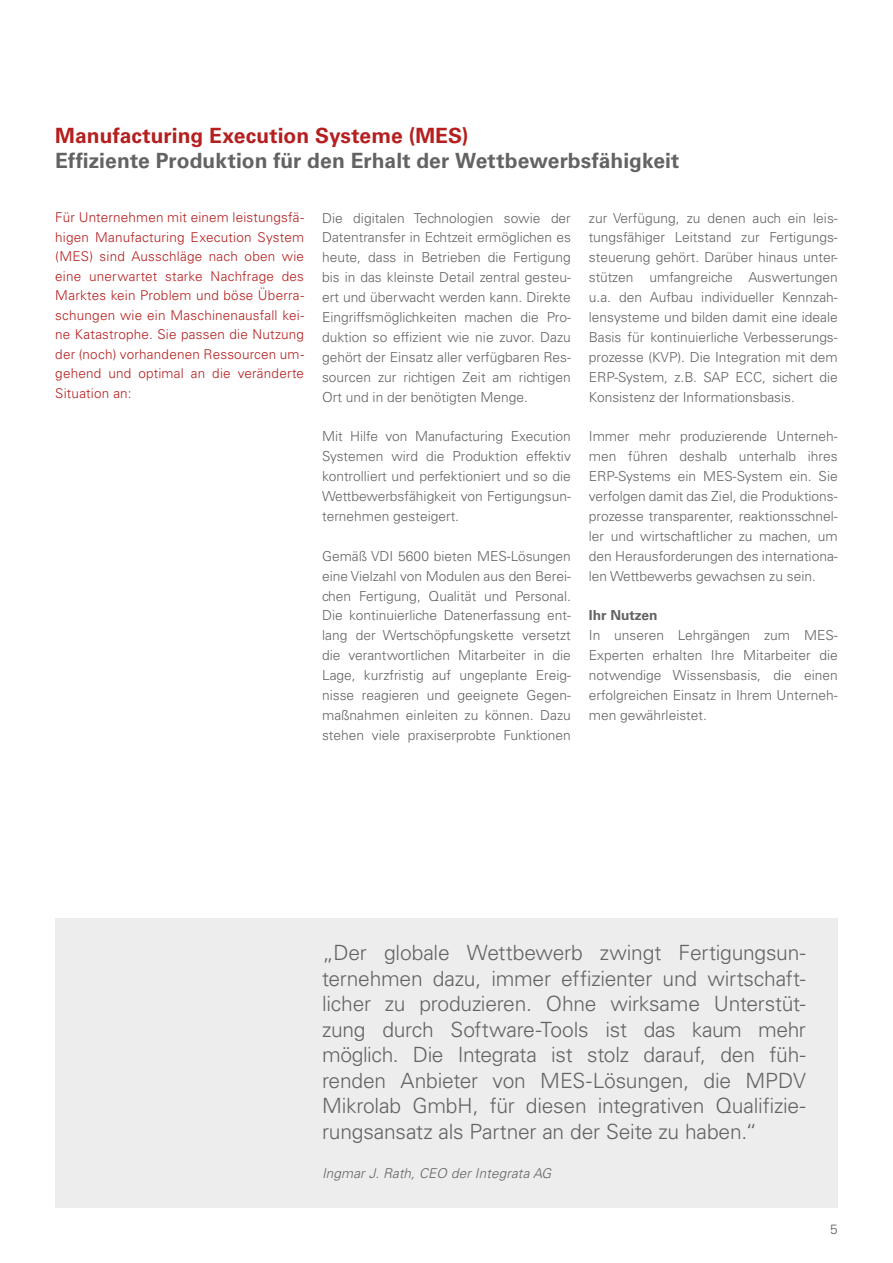
<style>
.page{position:relative;width:893px;height:1263px;background:#fff}
.page>*{position:absolute;margin:0;border:0;box-sizing:border-box;transform-origin:0 0}
.t1{font:300 21px/25.5px "Univers LT Std";letter-spacing:-.01em;color:#646363;text-align:justify}
.t2{font:700 21px "Univers LT Std";letter-spacing:.005em;color:#646363}
.t3{font:700 21px "Univers LT Std";color:#b51f1f}
.t4{font:300 13.8px/20px "Univers LT Std";color:#646363;text-align:justify}
.t5{font:700 13.8px "Univers LT Std";color:#646363}
.t6{font:300 13.5px/19.5px "Univers LT Std";letter-spacing:.015em;color:#b51f1f;text-align:justify}
.t7{font:italic 300 13.5px "Univers LT Std";letter-spacing:.01em;color:#646363}
.t8{font:300 13.5px "Univers LT Std";color:#646363}
</style>
<div class="page">
<div style="left:55px;top:918px;width:783px;height:290px;background:#ededed"></div>
<h1 class="t3" style="left:55px;top:123px;width:415px">Manufacturing Execution Systeme (MES)</h1>
<h1 class="t2" style="left:55px;top:149px;width:626px">Effiziente Produktion für den Erhalt der Wettbewerbsfähigkeit</h1>
<p class="t6" style="left:55px;top:208px;width:250px">Für Unternehmen mit einem leistungsfä&shy;higen Manufacturing Execution System (MES) sind Ausschläge nach oben wie eine unerwartet starke Nachfrage des Marktes kein Problem und böse Überra&shy;schungen wie ein Maschinenausfall kei&shy;ne Katastrophe. Sie passen die Nutzung der (noch) vorhandenen Ressourcen um&shy;gehend und optimal an die veränderte Situation an:</p>
<p class="t4" style="left:322px;top:208px;width:250px">Die digitalen Technologien sowie der Datentransfer in Echtzeit ermöglichen es heute, dass in Betrieben die Fertigung bis in das kleinste Detail zentral gesteu&shy;ert und überwacht werden kann. Direkte Eingriffsmöglichkeiten machen die Pro&shy;duktion so effizient wie nie zuvor. Dazu gehört der Einsatz aller verfügbaren Res&shy;sourcen zur richtigen Zeit am richtigen Ort und in der benötigten Menge.</p>
<p class="t4" style="left:322px;top:427px;width:250px">Mit Hilfe von Manufacturing Execution Systemen wird die Produktion effektiv kontrolliert und perfektioniert und so die Wettbewerbsfähigkeit von Fertigungsun&shy;ternehmen gesteigert.</p>
<p class="t4" style="left:322px;top:546px;width:250px">Gemäß VDI 5600 bieten MES-Lösungen eine Vielzahl von Modulen aus den Berei&shy;chen Fertigung, Qualität und Personal.<br>Die kontinuierliche Datenerfassung ent&shy;lang der Wertschöpfungskette versetzt die verantwortlichen Mitarbeiter in die Lage, kurzfristig auf ungeplante Ereig&shy;nisse reagieren und geeignete Gegen&shy;maßnahmen einleiten zu können. Dazu stehen viele praxiserprobte Funktionen</p>
<p class="t4" style="left:589px;top:208px;width:250px">zur Verfügung, zu denen auch ein leis&shy;tungsfähiger Leitstand zur Fertigungs&shy;steuerung gehört. Darüber hinaus unter&shy;stützen umfangreiche Auswertungen u.a. den Aufbau individueller Kennzah&shy;lensysteme und bilden damit eine ideale Basis für kontinuierliche Verbesserungs&shy;prozesse (KVP). Die Integration mit dem ERP-System, z.B. SAP ECC, sichert die Konsistenz der Informationsbasis.</p>
<p class="t4" style="left:589px;top:427px;width:250px">Immer mehr produzierende Unterneh&shy;men führen deshalb unterhalb ihres ERP-Systems ein MES-System ein. Sie verfolgen damit das Ziel, die Produktions&shy;prozesse transparenter, reaktionsschnel&shy;ler und wirtschaftlicher zu machen, um den Herausforderungen des internationa&shy;len Wettbewerbs gewachsen zu sein.</p>
<p class="t5" style="left:589px;top:607px;width:70px">Ihr Nutzen</p>
<p class="t4" style="left:589px;top:625px;width:250px">In unseren Lehrgängen zum MES-Experten erhalten Ihre Mitarbeiter die notwendige Wissensbasis, die einen erfolgreichen Einsatz in Ihrem Unterneh&shy;men gewährleistet.</p>
<p class="t1" style="left:322px;top:940px;width:485px">„Der globale Wettbewerb zwingt Fertigungsun&shy;ternehmen dazu, immer effizienter und wirtschaft&shy;licher zu produzieren. Ohne wirksame Unterstüt&shy;zung durch Software-Tools ist das kaum mehr möglich. Die Integrata ist stolz darauf, den füh&shy;renden Anbieter von MES-Lösungen, die MPDV Mikrolab GmbH, für diesen integrativen Qualifizie&shy;rungsansatz als Partner an der Seite zu haben.“</p>
<p class="t7" style="left:322px;top:1165px;width:231px">Ingmar J. Rath, CEO der Integrata AG</p>
<p class="t8" style="left:830px;top:1221px;width:9px">5</p>
</div>
